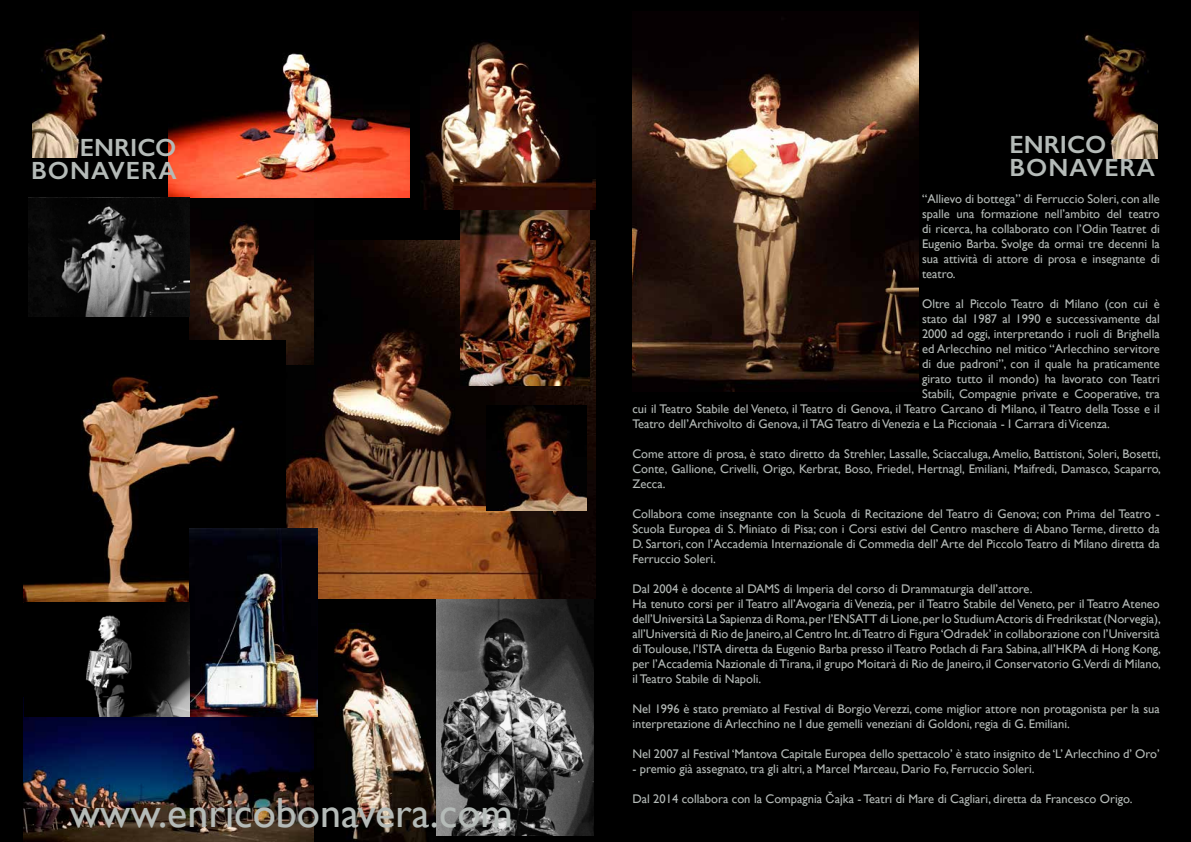
<style>
.page{position:relative;width:1191px;height:842px;background:#fff}
.page>*{position:absolute;margin:0;border:0;box-sizing:border-box;transform-origin:0 0}
.t1{font:42px "Gill Sans";color:#b5bbb8}
.t2{font:600 25px/23px "Gill Sans";letter-spacing:.02em;color:#b5bbb8;text-align:right}
.t3{font:12.5px/15px "Gill Sans";color:#b5bbb8;text-align:justify}
.s1{font-family:"Arial"}
</style>
<div class="page">
<div style="left:0;top:1px;width:1190px;height:840px;background:#000"></div>
<img style="left:313px;top:624px;width:146px;height:218px">
<img style="left:23px;top:698px;width:290px;height:144px">
<img style="left:436px;top:598px;width:157px;height:237px">
<img style="left:286px;top:240px;width:309px;height:358px">
<img style="left:461px;top:209px;width:128px;height:177px">
<img style="left:190px;top:197px;width:124px;height:168px">
<img style="left:23px;top:340px;width:262px;height:262px">
<img style="left:486px;top:406px;width:101px;height:104px">
<img style="left:190px;top:528px;width:128px;height:189px">
<img style="left:168px;top:53px;width:241px;height:144px">
<img style="left:421px;top:42px;width:174px;height:167px">
<img style="left:24px;top:609px;width:166px;height:108px">
<img style="left:28px;top:197px;width:162px;height:120px">
<img style="left:632px;top:18px;width:286px;height:374px">
<img style="left:33px;top:33px;width:73px;height:124px">
<img style="left:1084px;top:34px;width:73px;height:124px">
<h2 class="t2" style="left:31px;top:136px;width:147px">ENRICO<br>BONAVERA</h2>
<h2 class="t2" style="left:1009px;top:133px;width:147px;text-align:left">ENRICO<br>BONAVERA</h2>
<h1 class="t1" style="left:70px;top:788px;width:444px">www.enricobonavera.com</h1>
<p class="t3" style="left:922px;top:191px;width:239px">“Allievo di bottega” di Ferruccio Soleri, con alle spalle una formazione nell’ambito del teatro di ricerca, ha collaborato con l’Odin Teatret di Eugenio Barba. Svolge da ormai tre decenni la sua attività di attore di prosa e insegnante di teatro.</p>
<p class="t3" style="left:922px;top:296px;width:239px">Oltre al Piccolo Teatro di Milano (con cui è</p>
<p class="t3" style="left:922px;top:311px;width:239px">stato dal 1987 al 1990 e successivamente dal</p>
<p class="t3" style="left:922px;top:326px;width:239px">2000 ad oggi, interpretando i ruoli di Brighella</p>
<p class="t3" style="left:922px;top:341px;width:239px">ed Arlecchino nel mitico “Arlecchino servitore</p>
<p class="t3" style="left:922px;top:356px;width:239px">di due padroni”, con il quale ha praticamente</p>
<p class="t3" style="left:922px;top:371px;width:239px">girato tutto il mondo) ha lavorato con Teatri</p>
<p class="t3" style="left:922px;top:386px;width:239px">Stabili, Compagnie private e Cooperative, tra</p>
<p class="t3" style="left:632px;top:401px;width:529px">cui il Teatro Stabile del Veneto, il Teatro di Genova, il Teatro Carcano di Milano, il Teatro della Tosse e il</p>
<p class="t3" style="left:632px;top:416px;width:479px">Teatro dell’Archivolto di Genova, il TAG Teatro di Venezia e La Piccionaia - I Carrara di Vicenza.</p>
<p class="t3" style="left:632px;top:446px;width:530px">Come attore di prosa, è stato diretto da Strehler, Lassalle, Sciaccaluga, Amelio, Battistoni, Soleri, Bosetti, Conte, Gallione, Crivelli, Origo, Kerbrat, Boso, Friedel, Hertnagl, Emiliani, Maifredi, Damasco, Scaparro, Zecca.</p>
<p class="t3" style="left:632px;top:506px;width:529px">Collabora come insegnante con la Scuola di Recitazione del Teatro di Genova; con Prima del Teatro - Scuola Europea di S. Miniato di Pisa; con i Corsi estivi del Centro maschere di Abano Terme, diretto da D. Sartori, con l’Accademia Internazionale di Commedia dell’ Arte del Piccolo Teatro di Milano diretta da Ferruccio Soleri.</p>
<p class="t3" style="left:632px;top:581px;width:530px;text-align:left">Dal 2004 è docente al DAMS di Imperia del corso di Drammaturgia dell’attore.<br>Ha tenuto corsi per il Teatro all’Avogaria di Venezia, per il Teatro Stabile del Veneto, per il Teatro Ateneo dell’Università La Sapienza di Roma, per l’ENSATT di Lione, per lo Studium Actoris di Fredrikstat (Norvegia), all’Università di Rio de Janeiro, al Centro Int. di Teatro di Figura ‘Odradek’ in collaborazione con l’Università di Toulouse, l’ISTA diretta da Eugenio Barba presso il Teatro Potlach di Fara Sabina, all’HKPA di Hong Kong, per l’Accademia Nazionale di Tirana, il grupo Moitarà di Rio de Janeiro, il Conservatorio G.Verdi di Milano, il Teatro Stabile di Napoli.</p>
<p class="t3" style="left:632px;top:701px;width:529px">Nel 1996 è stato premiato al Festival di Borgio Verezzi, come miglior attore non protagonista per la sua interpretazione di Arlecchino ne I due gemelli veneziani di Goldoni, regia di G. Emiliani.</p>
<p class="t3" style="left:632px;top:746px;width:529px">Nel 2007 al Festival ‘Mantova Capitale Europea dello spettacolo’ è stato insignito de ‘L’ Arlecchino d’ Oro’</p>
<p class="t3" style="left:632px;top:761px;width:404px">- premio già assegnato, tra gli altri, a Marcel Marceau, Dario Fo, Ferruccio Soleri.</p>
<p class="t3" style="left:632px;top:791px;width:501px">Dal 2014 collabora con la Compagnia <span class="s1">Č</span>ajka - Teatri di Mare di Cagliari, diretta da Francesco Origo.</p>
</div>
